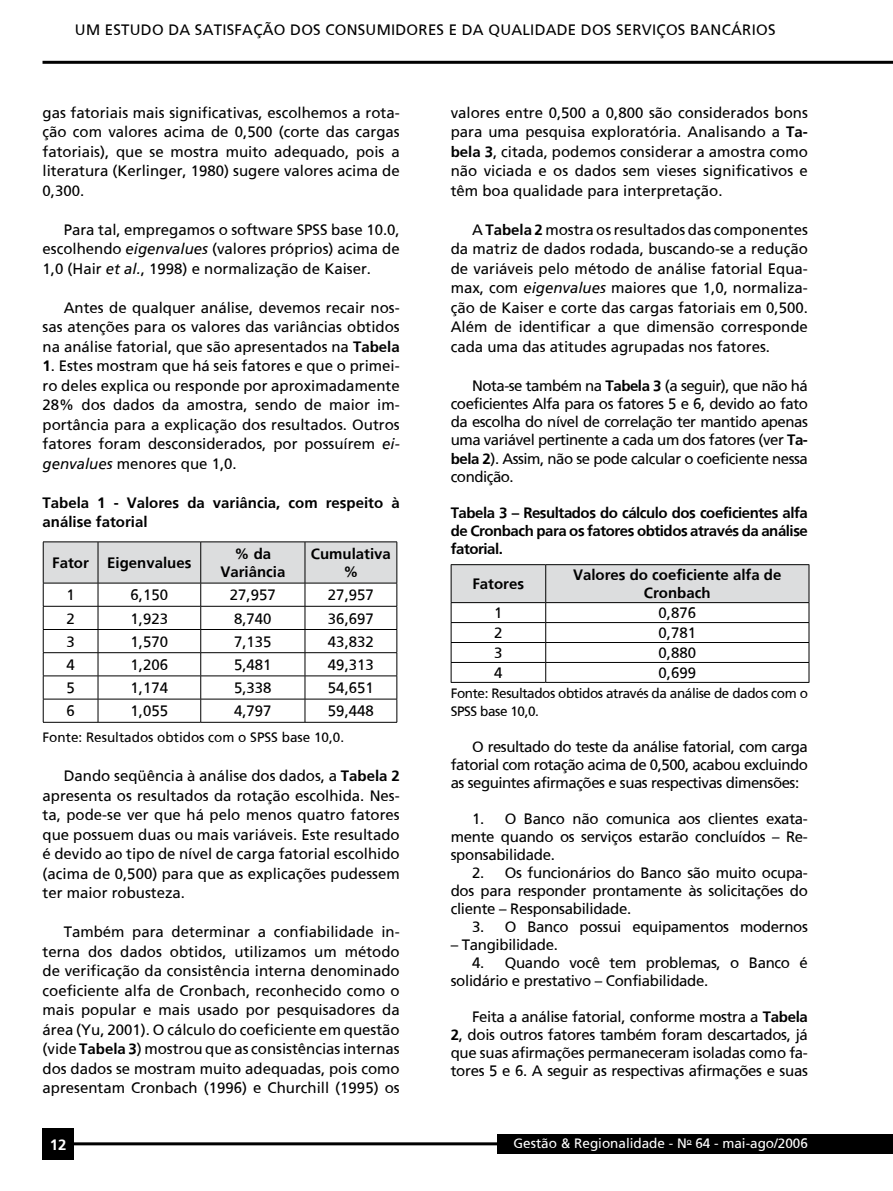
<style>
.page{position:relative;width:893px;height:1191px;background:#fff}
.page>*{position:absolute;margin:0;border:0;box-sizing:border-box;transform-origin:0 0}
.t1{font:15px/19.5px "Frutiger";color:#000;text-align:justify}
.t2{font:700 15px/18px "Frutiger";color:#000;text-align:center}
.t3{font:15px/18px "Frutiger";letter-spacing:-.02em;color:#000}
.t4{font:700 15px "Frutiger";color:#fff}
.t5{font:13.5px/18px "Frutiger";letter-spacing:-.03em;color:#000}
.t6{font:13.5px "Frutiger";color:#000}
.t7{font:13.5px "Frutiger";color:#fff}
.s1{font-style:italic}
.s2{font-weight:700}
</style>
<div class="page">
<hr style="left:71px;top:1142px;width:822px;height:3px;background:#000">
<hr style="left:43px;top:61px;width:850px;height:3px;background:#000">
<div style="left:497px;top:1134px;width:396px;height:19px;background:#000"></div>
<div style="left:43px;top:1127px;width:31px;height:32px;background:#000"></div>
<hr style="left:43px;top:541px;width:55px;height:1px;background:#000">
<hr style="left:98px;top:541px;width:103px;height:1px;background:#000">
<hr style="left:201px;top:541px;width:104px;height:1px;background:#000">
<hr style="left:305px;top:541px;width:92px;height:1px;background:#000">
<svg style="left:43px;top:542px;width:355px;height:180px"></svg>
<hr style="left:43px;top:722px;width:55px;height:1px;background:#000">
<hr style="left:98px;top:722px;width:103px;height:1px;background:#000">
<hr style="left:201px;top:722px;width:104px;height:1px;background:#000">
<hr style="left:305px;top:722px;width:92px;height:1px;background:#000">
<svg style="left:451px;top:564px;width:359px;height:118px"></svg>
<hr style="left:451px;top:682px;width:95px;height:1px;background:#000">
<hr style="left:546px;top:682px;width:263px;height:1px;background:#000">
<p class="t1" style="left:75px;top:20px;width:50px">Um Estudo</p>
<p class="t1" style="left:168px;top:20px;width:44px">da Satisfa</p>
<p class="t1" style="left:253px;top:20px;width:48px">ção dos</p>
<p class="t1" style="left:325px;top:20px;width:21px">Consumidores</p>
<p class="t1" style="left:449px;top:20px;width:62px">e da Qualidade</p>
<p class="t1" style="left:581px;top:20px;width:11px">dos</p>
<p class="t1" style="left:616px;top:20px;width:17px">Servi</p>
<p class="t1" style="left:657px;top:20px;width:55px">ços Banc</p>
<p class="t1" style="left:731px;top:20px;width:20px">ários</p>
<p class="t1" style="left:43px;top:103px;width:359px">gas fatoriais mais significativas, escolhemos a rota&shy;ção com valores acima de 0,500 (corte das cargas fatoriais), que se mostra muito adequado, pois a literatura (Kerlinger, 1980) sugere valores acima de 0,300.</p>
<p class="t1" style="left:43px;top:220px;width:359px;text-indent:21px">Para tal, empregamos o software SPSS base 10.0, escolhendo <span class="s1">eigenvalues</span> (valores próprios) acima de 1,0 (Hair <span class="s1">et al.</span>, 1998) e normalização de Kaiser.</p>
<p class="t1" style="left:43px;top:298px;width:359px;text-indent:21px">Antes de qualquer análise, devemos recair nos&shy;sas atenções para os valores das variâncias obtidos na análise fatorial, que são apresentados na <span class="s2">Tabela</span></p>
<p class="t1" style="left:43px;top:356px;width:359px"><span class="s2">1</span>. Estes mostram que há seis fatores e que o primei&shy;ro deles explica ou responde por aproximadamente 28% dos dados da amostra, sendo de maior im&shy;portância para a explicação dos resultados. Outros fatores foram desconsiderados, por possuírem <span class="s1">ei&shy;genvalues</span> menores que 1,0.</p>
<p class="t2" style="left:43px;top:493px;width:359px;line-height:19.5px;text-align:left">Tabela 1 - Valores da variância, com respeito à análise fatorial</p>
<p class="t2" style="left:52px;top:554px;width:141px">Fator Eigenvalues</p>
<p class="t2" style="left:220px;top:545px;width:67px">% da<br>Variância</p>
<p class="t2" style="left:311px;top:545px;width:82px">Cumulativa %</p>
<p class="t1" style="left:66px;top:585px;width:10px">1</p>
<p class="t1" style="left:131px;top:585px;width:39px">6,150</p>
<p class="t1" style="left:230px;top:585px;width:47px">27,957</p>
<p class="t1" style="left:328px;top:585px;width:47px">27,957</p>
<p class="t1" style="left:66px;top:608px;width:10px">2</p>
<p class="t1" style="left:131px;top:608px;width:39px">1,923</p>
<p class="t1" style="left:234px;top:608px;width:39px">8,740</p>
<p class="t1" style="left:328px;top:608px;width:47px">36,697</p>
<p class="t1" style="left:66px;top:631px;width:10px">3</p>
<p class="t1" style="left:131px;top:631px;width:39px">1,570</p>
<p class="t1" style="left:234px;top:631px;width:39px">7,135</p>
<p class="t1" style="left:328px;top:631px;width:47px">43,832</p>
<p class="t1" style="left:66px;top:655px;width:10px">4</p>
<p class="t1" style="left:131px;top:655px;width:39px">1,206</p>
<p class="t1" style="left:234px;top:655px;width:39px">5,481</p>
<p class="t1" style="left:328px;top:655px;width:47px">49,313</p>
<p class="t1" style="left:66px;top:678px;width:10px">5</p>
<p class="t1" style="left:131px;top:678px;width:39px">1,174</p>
<p class="t1" style="left:234px;top:678px;width:39px">5,338</p>
<p class="t1" style="left:328px;top:678px;width:47px">54,651</p>
<p class="t1" style="left:66px;top:701px;width:10px">6</p>
<p class="t1" style="left:131px;top:701px;width:39px">1,055</p>
<p class="t1" style="left:234px;top:701px;width:39px">4,797</p>
<p class="t1" style="left:328px;top:701px;width:47px">59,448</p>
<p class="t6" style="left:43px;top:729px;width:303px">Fonte: Resultados obtidos com o SPSS base 10,0.</p>
<p class="t1" style="left:43px;top:766px;width:359px;text-indent:21px">Dando seqüência à análise dos dados, a <span class="s2">Tabela 2 </span>apresenta os resultados da rotação escolhida. Nes&shy;ta, pode-se ver que há pelo menos quatro fatores que possuem duas ou mais variáveis. Este resultado é devido ao tipo de nível de carga fatorial escolhido (acima de 0,500) para que as explicações pudessem ter maior robusteza.</p>
<p class="t1" style="left:43px;top:922px;width:359px;text-indent:21px">Também para determinar a confiabilidade in&shy;terna dos dados obtidos, utilizamos um método de verificação da consistência interna denominado coeficiente alfa de Cronbach, reconhecido como o mais popular e mais usado por pesquisadores da área (Yu, 2001). O cálculo do coeficiente em questão (vide <span class="s2">Tabela 3</span>) mostrou que as consistências internas dos dados se mostram muito adequadas, pois como apresentam Cronbach (1996) e Churchill (1995) os</p>
<p class="t4" style="left:50px;top:1135px;width:18px">12</p>
<p class="t1" style="left:451px;top:103px;width:359px">valores entre 0,500 a 0,800 são considerados bons para uma pesquisa exploratória. Analisando a <span class="s2">Ta&shy;bela 3</span>, citada, podemos considerar a amostra como não viciada e os dados sem vieses significativos e têm boa qualidade para interpretação.</p>
<p class="t1" style="left:451px;top:220px;width:359px;text-indent:21px">A <span class="s2">Tabela 2</span> mostra os resultados das componentes da matriz de dados rodada, buscando-se a redução de variáveis pelo método de análise fatorial Equa&shy;max, com <span class="s1">eigenvalues</span> maiores que 1,0, normaliza&shy;ção de Kaiser e corte das cargas fatoriais em 0,500.<br>Além de identificar a que dimensão corresponde cada uma das atitudes agrupadas nos fatores.</p>
<p class="t1" style="left:451px;top:377px;width:359px;line-height:18px;text-indent:21px">Nota-se também na <span class="s2">Tabela 3</span> (a seguir), que não há coeficientes Alfa para os fatores 5 e 6, devido ao fato da escolha do nível de correlação ter mantido apenas uma variável pertinente a cada um dos fatores (ver <span class="s2">Ta&shy;bela 2</span>). Assim, não se pode calcular o coeficiente nessa condição.</p>
<p class="t2" style="left:451px;top:503px;width:359px;text-align:justify">Tabela 3 – Resultados do cálculo dos coeficientes alfa de Cronbach para os fatores obtidos através da análise fatorial.</p>
<p class="t2" style="left:472px;top:575px;width:53px">Fatores</p>
<p class="t2" style="left:573px;top:566px;width:210px">Valores do coeficiente alfa de<br>Cronbach</p>
<p class="t1" style="left:494px;top:603px;width:10px">1</p>
<p class="t1" style="left:658px;top:603px;width:39px">0,876</p>
<p class="t1" style="left:494px;top:623px;width:10px">2</p>
<p class="t1" style="left:658px;top:623px;width:39px">0,781</p>
<p class="t1" style="left:494px;top:643px;width:10px">3</p>
<p class="t1" style="left:658px;top:643px;width:39px">0,880</p>
<p class="t1" style="left:494px;top:663px;width:10px">4</p>
<p class="t1" style="left:658px;top:663px;width:39px">0,699</p>
<p class="t5" style="left:451px;top:684px;width:359px">Fonte: Resultados obtidos através da análise de dados com o<br>SPSS base 10,0.</p>
<p class="t1" style="left:451px;top:737px;width:359px;line-height:18px;text-indent:21px">O resultado do teste da análise fatorial, com carga fatorial com rotação acima de 0,500, acabou excluindo as seguintes afirmações e suas respectivas dimensões:</p>
<p class="t1" style="left:451px;top:809px;width:359px;line-height:18px;text-indent:21px">1. O Banco não comunica aos clientes exata&shy;mente quando os serviços estarão concluídos – Re&shy;sponsabilidade.</p>
<p class="t1" style="left:451px;top:863px;width:359px;line-height:18px;text-indent:21px">2. Os funcionários do Banco são muito ocupa&shy;dos para responder prontamente às solicitações do cliente – Responsabilidade.</p>
<p class="t3" style="left:472px;top:917px;width:337px">3. O Banco possui equipamentos modernos</p>
<p class="t3" style="left:451px;top:935px;width:109px">– Tangibilidade.</p>
<p class="t3" style="left:451px;top:953px;width:359px;text-indent:21px">4. Quando você tem problemas, o Banco é solidário e prestativo – Confiabilidade.</p>
<p class="t1" style="left:451px;top:1007px;width:359px;line-height:18px;text-indent:21px">Feita a análise fatorial, conforme mostra a <span class="s2">Tabela 2</span>, dois outros fatores também foram descartados, já que suas afirmações permaneceram isoladas como fa&shy;tores 5 e 6. A seguir as respectivas afirmações e suas</p>
<p class="t7" style="left:513px;top:1135px;width:296px">Gestão &amp; Regionalidade - N<sup>o</sup> 64 - mai-ago/2006</p>
</div>
